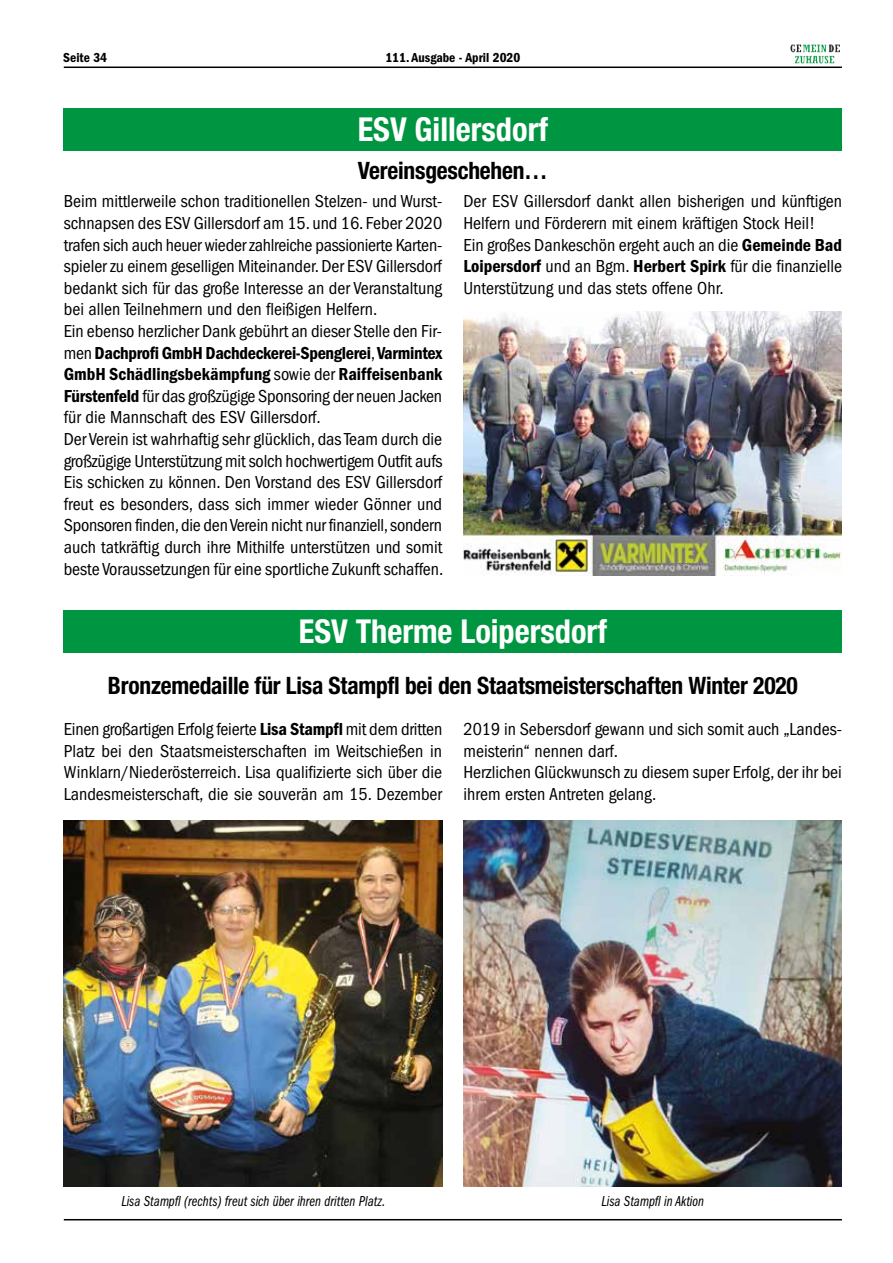
<style>
.page{position:relative;width:893px;height:1263px;background:#fff}
.page>*{position:absolute;margin:0;border:0;box-sizing:border-box;transform-origin:0 0}
.t1{font:700 condensed 33px "Helvetica Neue LT Std";color:#fff}
.t2{font:700 condensed 24px "Helvetica Neue LT Std";letter-spacing:-.01em;color:#000}
.t3{font:condensed 18px/21.6px "ITC Franklin Gothic Std";color:#000}
.t4{font:18px/21.6px "ITC Franklin Gothic Std Dm Cd";letter-spacing:-.02em;color:#000}
.t5{font:15px "ITC Franklin Gothic Std Bk Cp It";color:#000}
.t6{font:13.5px "ITC Franklin Gothic Std Dm Cd";color:#000}
.s1{font-family:"ITC Franklin Gothic Std";font-stretch:condensed}
.s2{font-family:"ITC Franklin Gothic Std Dm Cd";font-stretch:normal}
</style>
<div class="page">
<hr style="left:64px;top:67px;width:778px;height:1px;background:#000">
<hr style="left:64px;top:1219px;width:778px;height:1px;background:#000">
<img style="left:790px;top:44px;width:50px;height:19px">
<div style="left:64px;top:108px;width:778px;height:43px;background:#009641"></div>
<div style="left:64px;top:610px;width:778px;height:43px;background:#009641"></div>
<img style="left:463px;top:311px;width:379px;height:264px">
<img style="left:64px;top:821px;width:378px;height:365px">
<img style="left:463px;top:821px;width:379px;height:365px">
<p class="t6" style="left:63px;top:50px;width:45px">Seite 34</p>
<p class="t6" style="left:385px;top:50px;width:136px">111. Ausgabe - April 2020</p>
<h1 class="t1" style="left:358px;top:109px;width:192px">ESV Gillersdorf</h1>
<h2 class="t2" style="left:358px;top:156px;width:191px">Vereinsgeschehen…</h2>
<p class="t3" style="left:64px;top:191px;width:380px">Beim mittlerweile schon traditionellen Stelzen- und Wurst&shy;schnapsen des ESV Gillersdorf am 15. und 16. Feber 2020 trafen sich auch heuer wieder zahlreiche passionierte Karten&shy;spieler zu einem geselligen Miteinander. Der ESV Gillersdorf bedankt sich für das große Interesse an der Veranstaltung bei allen Teilnehmern und den fleißigen Helfern.<br>Ein ebenso herzlicher Dank gebührt an dieser Stelle den Fir-</p>
<p class="t4" style="left:64px;top:342px;width:380px"><span class="s1">men</span> Dachprofi GmbH Dachdeckerei-Spenglerei<span class="s1">,</span> Varmintex<br>GmbH Schädlingsbekämpfung <span class="s1">sowie der</span> Raiffeisenbank</p>
<p class="t3" style="left:64px;top:385px;width:381px"><span class="s2">Fürstenfeld</span> für das großzügige Sponsoring der neuen Jacken für die Mannschaft des ESV Gillersdorf.<br>Der Verein ist wahrhaftig sehr glücklich, das Team durch die großzügige Unterstützung mit solch hochwertigem Outfit aufs Eis schicken zu können. Den Vorstand des ESV Gillersdorf freut es besonders, dass sich immer wieder Gönner und Sponsoren finden, die den Verein nicht nur finanziell, sondern auch tatkräftig durch ihre Mithilfe unterstützen und somit beste Voraussetzungen für eine sportliche Zukunft schaffen.</p>
<p class="t3" style="left:463px;top:191px;width:380px">Der ESV Gillersdorf dankt allen bisherigen und künftigen Helfern und Förderern mit einem kräftigen Stock Heil!<br>Ein großes Dankeschön ergeht auch an die <span class="s2">Gemeinde Bad Loipersdorf</span> und an Bgm. <span class="s2">Herbert Spirk</span> für die finanzielle Unterstützung und das stets offene Ohr.</p>
<h1 class="t1" style="left:299px;top:611px;width:310px">ESV Therme Loipersdorf</h1>
<h2 class="t2" style="left:108px;top:671px;width:691px">Bronzemedaille für Lisa Stampfl bei den Staatsmeisterschaften Winter 2020</h2>
<p class="t3" style="left:64px;top:719px;width:380px;text-align:justify">Einen großartigen Erfolg feierte <span class="s2">Lisa Stampfl</span> mit dem dritten Platz bei den Staatsmeisterschaften im Weitschießen in Winklarn/Niederösterreich. Lisa qualifizierte sich über die Landesmeisterschaft, die sie souverän am 15. Dezember</p>
<p class="t3" style="left:463px;top:719px;width:380px">2019 in Sebersdorf gewann und sich somit auch „Landes&shy;meisterin“ nennen darf.<br>Herzlichen Glückwunsch zu diesem super Erfolg, der ihr bei ihrem ersten Antreten gelang.</p>
<p class="t5" style="left:121px;top:1193px;width:265px">Lisa Stampfl (rechts) freut sich über ihren dritten Platz.</p>
<p class="t5" style="left:601px;top:1193px;width:104px">Lisa Stampfl in Aktion</p>
</div>
